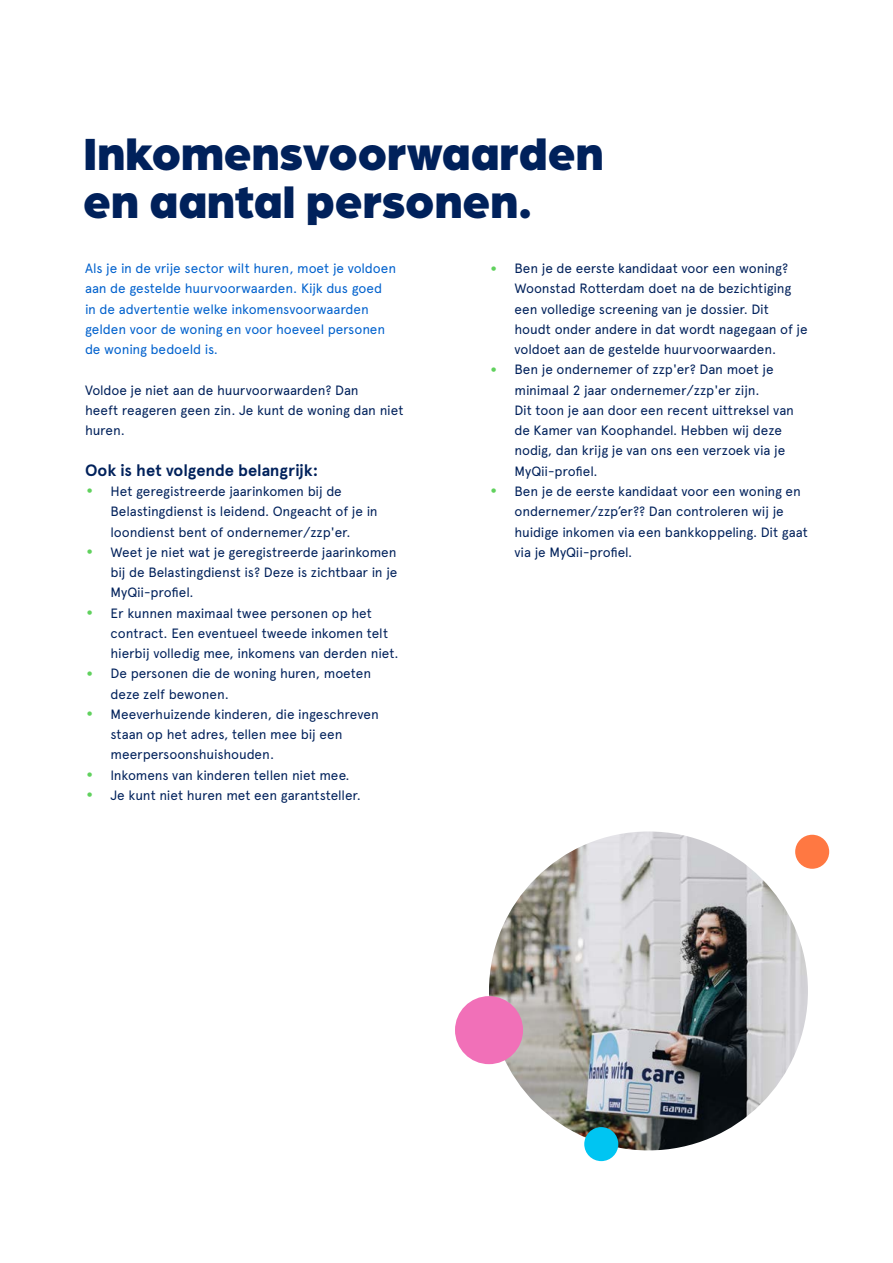
<style>
.page{position:relative;width:893px;height:1263px;background:#fff}
.page>*{position:absolute;margin:0;border:0;box-sizing:border-box;transform-origin:0 0}
.t1{font:900 48px/48px "Arboria";color:#00215b}
.t2{font:700 16.5px "Apercu Pro";color:#00215b}
.t3{font:13.5px/20.2px "Apercu Pro";letter-spacing:-.01em;color:#00215b}
.t4{font:13.5px/20.2px "Apercu Pro";letter-spacing:-.01em;color:#0061cd}
.s1{font-size:28.5px;color:#60d15d}
</style>
<div class="page">
<img style="left:489px;top:831px;width:319px;height:319px;border-radius:159px">
<div style="left:455px;top:996px;width:68px;height:68px;background:#f170b8;border-radius:50%"></div>
<div style="left:795px;top:835px;width:34px;height:34px;background:#ff7842;border-radius:50%"></div>
<div style="left:584px;top:1127px;width:34px;height:34px;background:#00c5f2;border-radius:50%"></div>
<h1 class="t1" style="left:83px;top:126px;width:522px">Inkomensvoorwaarden en aantal personen.</h1>
<p class="t4" style="left:85px;top:257px;width:313px">Als je in de vrije sector wilt huren, moet je voldoen aan de gestelde huurvoorwaarden. Kijk dus goed in de advertentie welke inkomensvoorwaarden gelden voor de woning en voor hoeveel personen de woning bedoeld is.</p>
<p class="t3" style="left:85px;top:379px;width:320px">Voldoe je niet aan de huurvoorwaarden? Dan<br>heeft reageren geen zin. Je kunt de woning dan niet huren.</p>
<p class="t2" style="left:85px;top:457px;width:235px">Ook is het volgende belangrijk:</p>
<p class="t3" style="left:111px;top:480px;width:269px;text-indent:-26px"><span class="s1">•</span> Het geregistreerde jaarinkomen bij de<br>Belastingdienst is leidend. Ongeacht of je in loondienst bent of ondernemer/zzp'er.</p>
<p class="t3" style="left:111px;top:541px;width:288px;text-align:justify;text-indent:-26px"><span class="s1">•</span> Weet je niet wat je geregistreerde jaarinkomen bij de Belastingdienst is? Deze is zichtbaar in je MyQii-profiel.</p>
<p class="t3" style="left:111px;top:602px;width:290px;text-indent:-26px"><span class="s1">•</span> Er kunnen maximaal twee personen op het contract. Een eventueel tweede inkomen telt hierbij volledig mee, inkomens van derden niet.</p>
<p class="t3" style="left:111px;top:662px;width:262px;text-indent:-26px"><span class="s1">•</span> De personen die de woning huren, moeten deze zelf bewonen.</p>
<p class="t3" style="left:111px;top:703px;width:270px;text-indent:-26px"><span class="s1">•</span> Meeverhuizende kinderen, die ingeschreven staan op het adres, tellen mee bij een meerpersoonshuishouden.</p>
<p class="t3" style="left:85px;top:764px;width:266px"><span class="s1">•</span> Inkomens van kinderen tellen niet mee.</p>
<p class="t3" style="left:85px;top:784px;width:277px"><span class="s1">•</span> Je kunt niet huren met een garantsteller.</p>
<p class="t3" style="left:514px;top:257px;width:295px;text-indent:-26px"><span class="s1">•</span> Ben je de eerste kandidaat voor een woning?<br>Woonstad Rotterdam doet na de bezichtiging een volledige screening van je dossier. Dit houdt onder andere in dat wordt nagegaan of je voldoet aan de gestelde huurvoorwaarden.</p>
<p class="t3" style="left:514px;top:359px;width:281px;text-indent:-26px"><span class="s1">•</span> Ben je ondernemer of zzp'er? Dan moet je minimaal 2 jaar ondernemer/zzp'er zijn.<br>Dit toon je aan door een recent uittreksel van de Kamer van Koophandel. Hebben wij deze nodig, dan krijg je van ons een verzoek via je MyQii-profiel.</p>
<p class="t3" style="left:514px;top:480px;width:295px;text-indent:-26px"><span class="s1">•</span> Ben je de eerste kandidaat voor een woning en ondernemer/zzp’er?? Dan controleren wij je huidige inkomen via een bankkoppeling. Dit gaat via je MyQii-profiel.</p>
</div>
